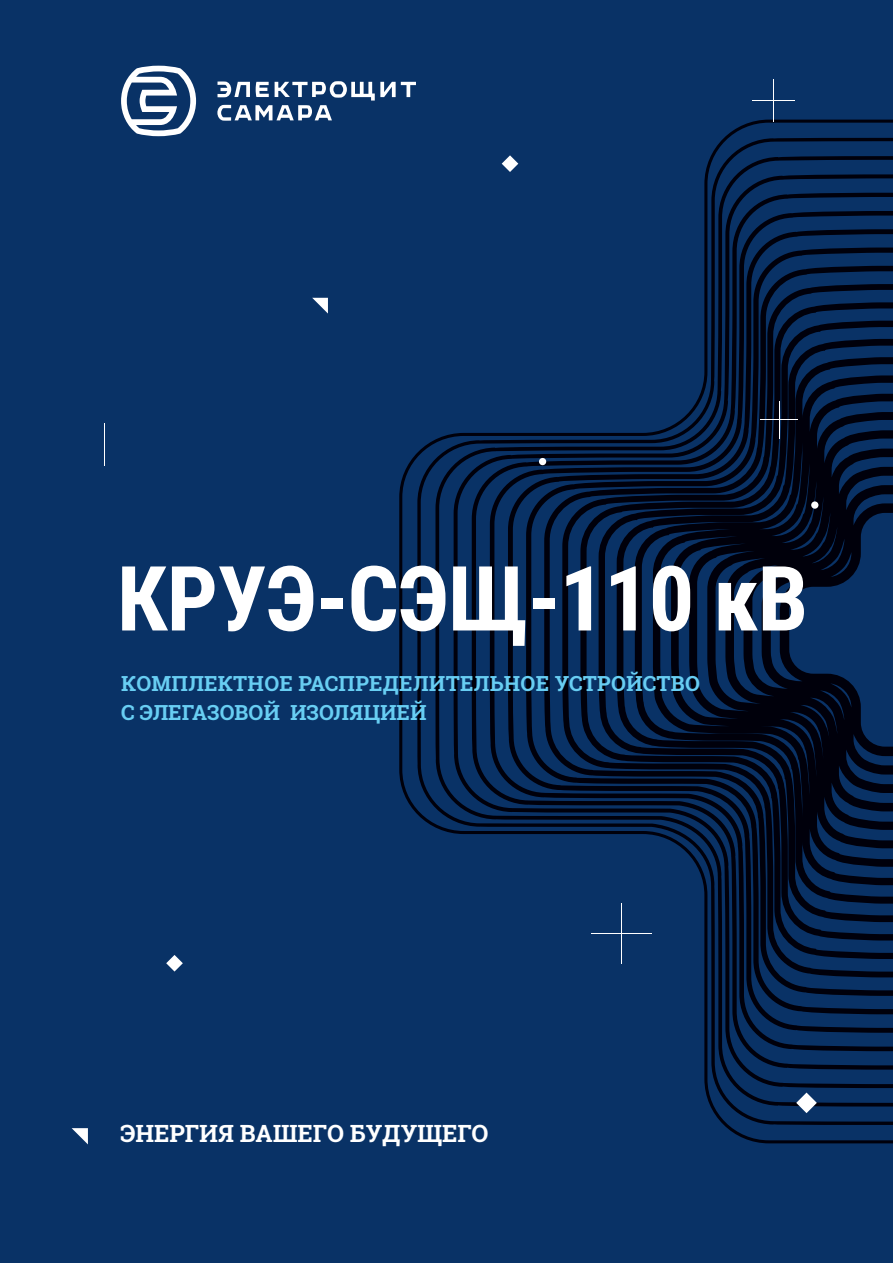
<style>
.page{position:relative;width:893px;height:1263px;background:#093266}
.page>*{position:absolute;margin:0;border:0;box-sizing:border-box;transform-origin:0 0}
.t1{font:700 90px "Roboto Condensed";letter-spacing:-.01em;color:#fff}
.t2{font:700 24px "Roboto Slab";color:#fff}
.t3{font:700 21px/29.4px "Roboto Slab";letter-spacing:.015em;color:#68cef3}
</style>
<div class="page">
<svg style="left:399px;top:120px;width:494px;height:1023px"></svg>
<svg style="left:544px;top:266px;width:349px;height:730px"></svg>
<svg style="left:580px;top:302px;width:313px;height:657px"></svg>
<svg style="left:166px;top:955px;width:17px;height:16px"></svg>
<div style="left:539px;top:458px;width:7px;height:7px;background:#fff;border-radius:50%"></div>
<div style="left:811px;top:501px;width:7px;height:8px;background:#fff;border-radius:50%"></div>
<hr style="left:621px;top:903px;width:1px;height:60px;background:#fff">
<hr style="left:592px;top:933px;width:60px;height:1px;background:#fff">
<hr style="left:779px;top:401px;width:1px;height:37px;background:#fff">
<hr style="left:761px;top:420px;width:37px;height:1px;background:#fff">
<hr style="left:773px;top:79px;width:1px;height:43px;background:#fff">
<hr style="left:752px;top:100px;width:42px;height:1px;background:#fff">
<hr style="left:104px;top:423px;width:1px;height:43px;background:#fff">
<svg style="left:72px;top:1128px;width:16px;height:16px"></svg>
<svg style="left:796px;top:1092px;width:21px;height:21px"></svg>
<svg style="left:502px;top:155px;width:16px;height:17px"></svg>
<svg style="left:312px;top:298px;width:16px;height:16px"></svg>
<svg style="left:121px;top:66px;width:75px;height:70px"></svg>
<svg style="left:217px;top:81px;width:199px;height:40px"></svg>
<h1 class="t1" style="left:117px;top:535px;width:693px">КРУЭ-СЭЩ-110 кВ</h1>
<p class="t3" style="left:121px;top:668px;width:580px">КОМПЛЕКТНОЕ РАСПРЕДЕЛИТЕЛЬНОЕ УСТРОЙСТВО<br>С ЭЛЕГАЗОВОЙ ИЗОЛЯЦИЕЙ</p>
<p class="t2" style="left:121px;top:1117px;width:369px">ЭНЕРГИЯ ВАШЕГО БУДУЩЕГО</p>
</div>
